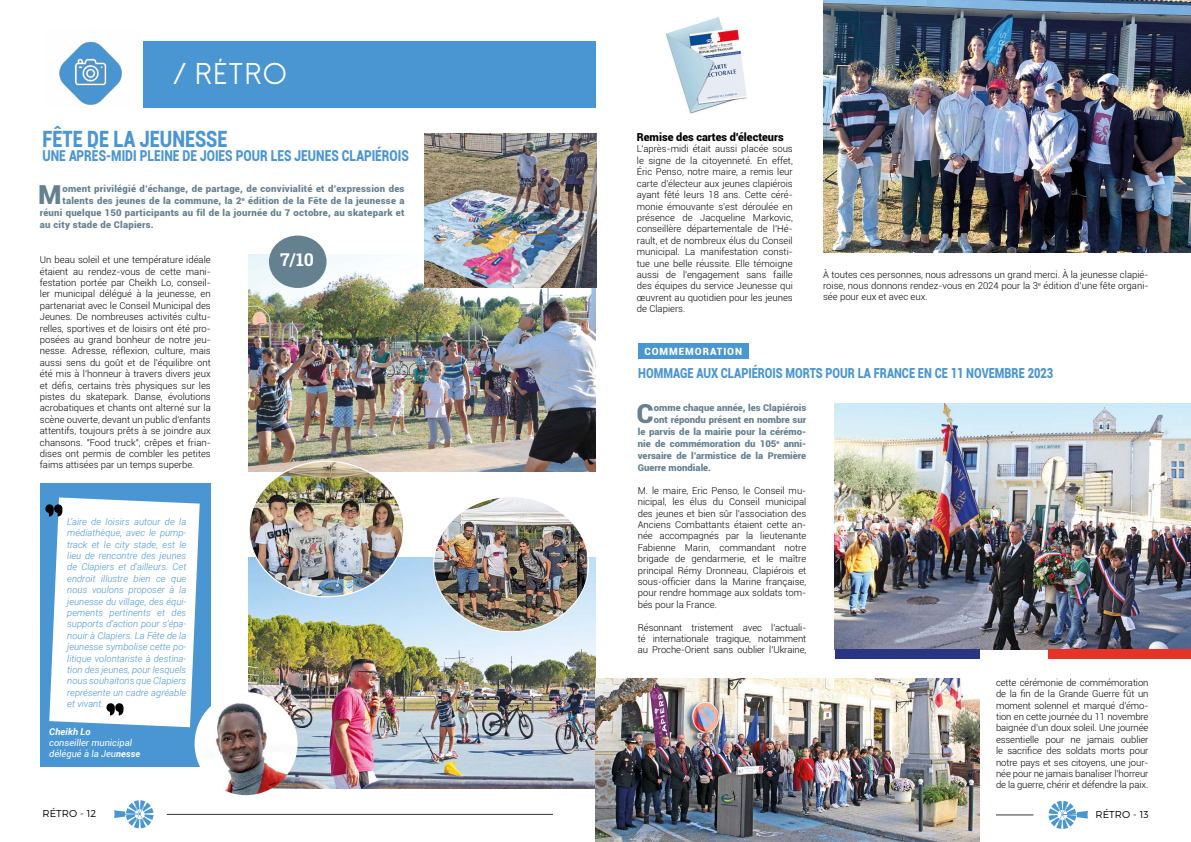
<style>
.page{position:relative;width:1191px;height:842px;background:#fff}
.page>*{position:absolute;margin:0;border:0;box-sizing:border-box;transform-origin:0 0}
.t1{font:75.8px "Babylon";color:#000}
.t2{font:30px "Dolce Vita";letter-spacing:.09em;color:#fff}
.t3{font:900 26.2px "Roboto";color:#65818f}
.t4{font:900 22.5px "Roboto";color:#4a96d2;scale:.8 1}
.t5{font:700 17.7px "Roboto Slab";color:#fff}
.t6{font:900 15px "Roboto";color:#4a96d2;scale:.8 1}
.t7{font:900 13.8px "Roboto";color:#4a96d2;scale:.8 1}
.t8{font:900 11px "Roboto";color:#000}
.t9{font:300 10px "Montserrat";color:#000}
.t10{font:900 10px "Roboto";letter-spacing:.09em;color:#fff}
.t11{font:300 9.5px/11.4px "Roboto";color:#000;text-align:justify}
.t12{font:italic 300 9.5px/11.4px "Roboto";color:#4a96d2;text-align:justify}
.t13{font:italic 700 9.5px "Roboto";color:#fff}
.t14{font:900 9.3px "Roboto";letter-spacing:.025em;color:#65818f}
.t15{font:900 9.3px "Roboto";color:#65818f}
.t16{font:italic 9.2px/11px "Roboto";color:#fff}
.s1{font-weight:700}
</style>
<div class="page">
<hr style="left:996px;top:815px;width:37px;height:1px;background:#363438">
<svg style="left:1048px;top:801px;width:40px;height:28px"></svg>
<svg style="left:114px;top:800px;width:39px;height:28px"></svg>
<hr style="left:167px;top:814px;width:386px;height:1px;background:#363438">
<div style="left:638px;top:344px;width:110px;height:15px;background:#4a96d2"></div>
<div style="left:143px;top:41px;width:452px;height:66px;background:#4a96d2"></div>
<img style="left:59px;top:42px;width:63px;height:63px">
<img style="left:823px;top:0;width:368px;height:252px">
<img style="left:248px;top:255px;width:347px;height:217px">
<img style="left:248px;top:557px;width:347px;height:231px">
<img style="left:434px;top:498px;width:153px;height:134px">
<div style="left:269px;top:236px;width:57px;height:52px;background:#65818f;border-radius:50%"></div>
<img style="left:249px;top:461px;width:155px;height:136px">
<img style="left:425px;top:133px;width:171px;height:155px">
<div style="left:40px;top:483px;width:171px;height:284px;background:#4a96d2"></div>
<svg style="left:49px;top:497px;width:151px;height:230px;background:#eef5fa"></svg>
<img style="left:665px;top:17px;width:82px;height:96px">
<img style="left:194px;top:692px;width:103px;height:103px;border-radius:51px">
<img style="left:835px;top:404px;width:356px;height:245px">
<img style="left:595px;top:679px;width:384px;height:163px">
<div style="left:835px;top:649px;width:144px;height:10px;background:#283583"></div>
<div style="left:1048px;top:649px;width:143px;height:10px;background:#e63328"></div>
<h2 class="t2" style="left:176px;top:59px;width:112px">/ RéTRO</h2>
<h3 class="t4" style="left:43px;top:123px;width:233px">FÊTE DE LA JEUNESSE</h3>
<h3 class="t6" style="left:43px;top:145px;width:459px">UNE APRÈS-MIDI PLEINE DE JOIES POUR LES JEUNES CLAPIÉROIS</h3>
<h3 class="t3" style="left:38px;top:176px;width:25px">M</h3>
<p class="t14" style="left:62px;top:182px;width:343px">oment privilégié d’échange, de partage, de convivialité et d’expression des</p>
<p class="t14" style="left:62px;top:194px;width:343px">talents des jeunes de la commune, la 2<sup>e</sup> édition de la Fête de la jeunesse a</p>
<p class="t14" style="left:40px;top:206px;width:366px">réuni quelque 150 participants au fil de la journée du 7 octobre, au skatepark et</p>
<p class="t14" style="left:40px;top:218px;width:115px">au city stade de Clapiers.</p>
<p class="t11" style="left:40px;top:254px;width:172px">Un beau soleil et une température idéale étaient au rendez-vous de cette mani&shy;festation portée par Cheikh Lo, conseil&shy;ler municipal délégué à la jeunesse, en partenariat avec le Conseil Municipal des Jeunes. De nombreuses activités cultu&shy;relles, sportives et de loisirs ont été pro&shy;posées au grand bonheur de notre jeu&shy;nesse. Adresse, réflexion, culture, mais aussi sens du goût et de l’équilibre ont été mis à l’honneur à travers divers jeux et défis, certains très physiques sur les pistes du skatepark. Danse, évolutions acrobatiques et chants ont alterné sur la scène ouverte, devant un public d’enfants attentifs, toujours prêts à se joindre aux chansons. "Food truck", crêpes et frian&shy;dises ont permis de combler les petites faims attisées par un temps superbe.</p>
<h1 class="t1" style="left:45px;top:485px;width:22px">"</h1>
<p class="t12" style="left:67px;top:515px;width:121px">L’aire de loisirs autour de la médiathèque, avec le pump&shy;track et le city stade, est le lieu de rencontre des jeunes de Clapiers et d'ailleurs. Cet endroit illustre bien ce que nous voulons proposer à la jeunesse du village, des équi&shy;pements pertinents et des supports d’action pour s’épa&shy;nouir à Clapiers. La Fête de la jeunesse symbolise cette po&shy;litique volontariste à destina&shy;tion des jeunes, pour lesquels nous souhaitons que Clapiers représente un cadre agréable et vivant.</p>
<p class="t13" style="left:49px;top:725px;width:43px">Cheikh Lo</p>
<p class="t16" style="left:49px;top:737px;width:92px">conseiller municipal délégué à la Jeu<span class="s1">nesse</span></p>
<h1 class="t1" style="left:106px;top:684px;width:22px">"</h1>
<h3 class="t5" style="left:280px;top:247px;width:35px">7/10</h3>
<p class="t8" style="left:637px;top:129px;width:148px">Remise des cartes d'électeurs</p>
<p class="t11" style="left:637px;top:143px;width:157px">L’après-midi était aussi placée sous le signe de la citoyenneté. En effet, Éric Penso, notre maire, a remis leur carte d’électeur aux jeunes clapiérois ayant fêté leurs 18 ans. Cette céré&shy;monie émouvante s’est déroulée en présence de Jacqueline Markovic, conseillère départementale de l’Hé&shy;rault, et de nombreux élus du Conseil municipal. La manifestation consti&shy;tue une belle réussite. Elle témoigne aussi de l’engagement sans faille des équipes du service Jeunesse qui œuvrent au quotidien pour les jeunes de Clapiers.</p>
<p class="t10" style="left:644px;top:344px;width:99px">COMMEMORATION</p>
<p class="t11" style="left:823px;top:268px;width:327px">À toutes ces personnes, nous adressons un grand merci. À la jeunesse clapié&shy;roise, nous donnons rendez-vous en 2024 pour la 3<sup>e</sup> édition d’une fête organi&shy;sée pour eux et avec eux.</p>
<h3 class="t7" style="left:638px;top:364px;width:520px">HOMMAGE AUX CLAPIÉROIS MORTS POUR LA FRANCE EN CE 11 NOVEMBRE 2023</h3>
<h3 class="t3" style="left:636px;top:395px;width:19px">C</h3>
<p class="t15" style="left:654px;top:401px;width:154px">omme chaque année, les Clapiérois</p>
<p class="t15" style="left:654px;top:413px;width:154px">ont répondu présent en nombre sur</p>
<p class="t15" style="left:638px;top:425px;width:170px">le parvis de la mairie pour la cérémo-</p>
<p class="t15" style="left:638px;top:437px;width:170px">nie de commémoration du 105<sup>e</sup> anni-</p>
<p class="t15" style="left:638px;top:449px;width:170px">versaire de l’armistice de la Première</p>
<p class="t15" style="left:638px;top:461px;width:75px">Guerre mondiale.</p>
<p class="t11" style="left:638px;top:484px;width:170px">M. le maire, Eric Penso, le Conseil mu&shy;nicipal, les élus du Conseil municipal des jeunes et bien sûr l’association des Anciens Combattants étaient cette an&shy;née accompagnés par la lieutenante Fabienne Marin, commandant notre brigade de gendarmerie, et le maître principal Rémy Dronneau, Clapiérois et sous-officier dans la Marine française, pour rendre hommage aux soldats tom&shy;bés pour la France.</p>
<p class="t11" style="left:638px;top:621px;width:170px">Résonnant tristement avec l’actuali&shy;té internationale tragique, notamment au Proche-Orient sans oublier l’Ukraine,</p>
<p class="t11" style="left:996px;top:676px;width:154px">cette cérémonie de commémoration de la fin de la Grande Guerre fût un moment solennel et marqué d’émo&shy;tion en cette journée du 11 novembre baignée d’un doux soleil. Une journée essentielle pour ne jamais oublier le sacrifice des soldats morts pour notre pays et ses citoyens, une jour&shy;née pour ne jamais banaliser l’horreur de la guerre, chérir et défendre la paix.</p>
<p class="t9" style="left:43px;top:806px;width:55px">RÉTRO - 12</p>
<p class="t9" style="left:1095px;top:807px;width:55px">RÉTRO - 13</p>
</div>
